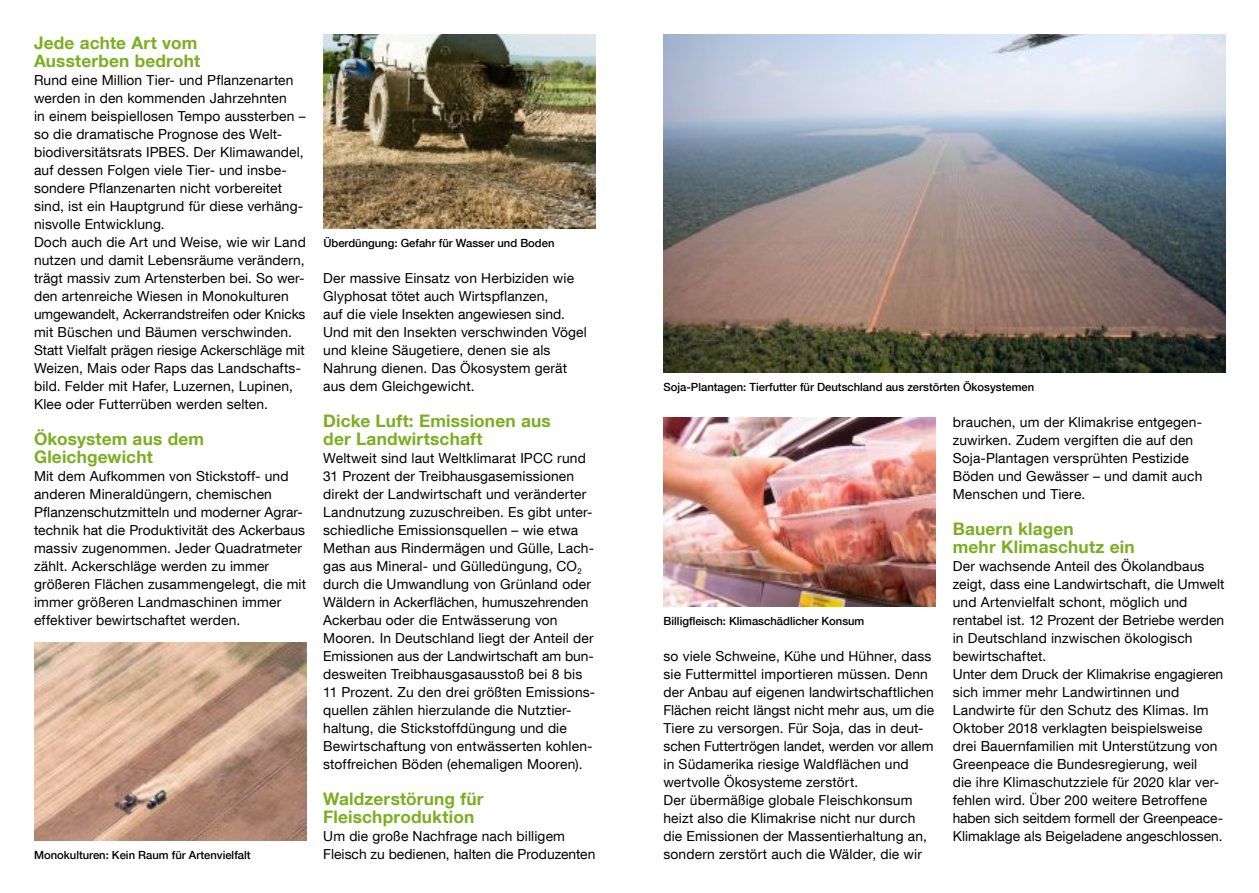
<style>
.page{position:relative;width:1259px;height:893px;background:#fff}
.page>*{position:absolute;margin:0;border:0;box-sizing:border-box;transform-origin:0 0}
.t1{font:700 17.25px/18px "Helvetica Neue LT Com";letter-spacing:.01em;color:#7baf21}
.t2{font:13.8px/18px "Helvetica Neue LT Com";letter-spacing:.01em;color:#000}
.t3{font:500 11.25px "Helvetica Neue LT Com";color:#000}
</style>
<div class="page">
<img style="left:34px;top:643px;width:272px;height:198px">
<img style="left:663px;top:418px;width:272px;height:189px">
<img style="left:323px;top:34px;width:272px;height:195px">
<img style="left:663px;top:34px;width:562px;height:339px">
<p class="t1" style="left:34px;top:33px;width:168px">Jede achte Art vom<br>Aussterben bedroht</p>
<p class="t2" style="left:34px;top:71px;width:273px">Rund eine Million Tier- und Pflanzenarten werden in den kommenden Jahrzehnten<br>in einem beispiellosen Tempo aussterben – so die dramatische Prognose des Welt&shy;biodiversitätsrats IPBES. Der Klimawandel, auf dessen Folgen viele Tier- und insbe&shy;sondere Pflanzenarten nicht vorbereitet sind, ist ein Hauptgrund für diese verhäng&shy;nisvolle Entwicklung.<br>Doch auch die Art und Weise, wie wir Land nutzen und damit Lebensräume verändern, trägt massiv zum Artensterben bei. So wer&shy;den artenreiche Wiesen in Monokulturen umgewandelt, Ackerrandstreifen oder Knicks mit Büschen und Bäumen verschwinden.<br>Statt Vielfalt prägen riesige Ackerschläge mit Weizen, Mais oder Raps das Landschafts&shy;bild. Felder mit Hafer, Luzernen, Lupinen, Klee oder Futterrüben werden selten.</p>
<p class="t1" style="left:34px;top:429px;width:172px">Ökosystem aus dem<br>Gleichgewicht</p>
<p class="t2" style="left:34px;top:467px;width:274px">Mit dem Aufkommen von Stickstoff- und anderen Mineraldüngern, chemischen Pflanzenschutzmitteln und moderner Agrar&shy;technik hat die Produktivität des Ackerbaus massiv zugenommen. Jeder Quadratmeter zählt. Ackerschläge werden zu immer größeren Flächen zusammengelegt, die mit immer größeren Landmaschinen immer effektiver bewirtschaftet werden.</p>
<p class="t3" style="left:34px;top:848px;width:218px">Monokulturen: Kein Raum für Artenvielfalt</p>
<p class="t3" style="left:323px;top:236px;width:233px">Überdüngung: Gefahr für Wasser und Boden</p>
<p class="t2" style="left:323px;top:269px;width:265px">Der massive Einsatz von Herbiziden wie Glyphosat tötet auch Wirtspflanzen,<br>auf die viele Insekten angewiesen sind.<br>Und mit den Insekten verschwinden Vögel und kleine Säugetiere, denen sie als Nahrung dienen. Das Ökosystem gerät aus dem Gleichgewicht.</p>
<p class="t1" style="left:323px;top:411px;width:229px">Dicke Luft: Emissionen aus der Landwirtschaft</p>
<p class="t2" style="left:323px;top:449px;width:273px">Weltweit sind laut Weltklimarat IPCC rund 31 Prozent der Treibhausgasemissionen direkt der Landwirtschaft und veränderter Landnutzung zuzuschreiben. Es gibt unter&shy;schiedliche Emissionsquellen – wie etwa Methan aus Rindermägen und Gülle, Lach&shy;gas aus Mineral- und Gülledüngung, CO<sub>2 </sub>durch die Umwandlung von Grünland oder Wäldern in Ackerflächen, humuszehrenden Ackerbau oder die Entwässerung von Mooren. In Deutschland liegt der Anteil der Emissionen aus der Landwirtschaft am bun&shy;desweiten Treibhausgasausstoß bei 8 bis 11 Prozent. Zu den drei größten Emissions&shy;quellen zählen hierzulande die Nutztier&shy;haltung, die Stickstoffdüngung und die Bewirtschaftung von entwässerten kohlen&shy;stoffreichen Böden (ehemaligen Mooren).</p>
<p class="t1" style="left:323px;top:789px;width:162px">Waldzerstörung für<br>Fleischproduktion</p>
<p class="t2" style="left:323px;top:827px;width:274px">Um die große Nachfrage nach billigem<br>Fleisch zu bedienen, halten die Produzenten</p>
<p class="t3" style="left:663px;top:380px;width:372px">Soja-Plantagen: Tierfutter für Deutschland aus zerstörten Ökosystemen</p>
<p class="t3" style="left:663px;top:614px;width:202px">Billigfleisch: Klimaschädlicher Konsum</p>
<p class="t2" style="left:663px;top:647px;width:272px">so viele Schweine, Kühe und Hühner, dass sie Futtermittel importieren müssen. Denn der Anbau auf eigenen landwirtschaftlichen Flächen reicht längst nicht mehr aus, um die Tiere zu versorgen. Für Soja, das in deut&shy;schen Futtertrögen landet, werden vor allem in Südamerika riesige Waldflächen und wertvolle Ökosysteme zerstört.<br>Der übermäßige globale Fleischkonsum heizt also die Klimakrise nicht nur durch die Emissionen der Massentierhaltung an, sondern zerstört auch die Wälder, die wir</p>
<p class="t2" style="left:952px;top:413px;width:251px">brauchen, um der Klimakrise entgegen&shy;zuwirken. Zudem vergiften die auf den Soja-Plantagen versprühten Pestizide Böden und Gewässer – und damit auch Menschen und Tiere.</p>
<p class="t1" style="left:952px;top:519px;width:183px">Bauern klagen<br>mehr Klimaschutz ein</p>
<p class="t2" style="left:952px;top:557px;width:273px">Der wachsende Anteil des Ökolandbaus zeigt, dass eine Landwirtschaft, die Umwelt und Artenvielfalt schont, möglich und rentabel ist. 12 Prozent der Betriebe werden in Deutschland inzwischen ökologisch bewirtschaftet.<br>Unter dem Druck der Klimakrise engagieren sich immer mehr Landwirtinnen und Landwirte für den Schutz des Klimas. Im Oktober 2018 verklagten beispielsweise drei Bauernfamilien mit Unterstützung von Greenpeace die Bundesregierung, weil<br>die ihre Klimaschutzziele für 2020 klar ver&shy;fehlen wird. Über 200 weitere Betroffene haben sich seitdem formell der Greenpeace-Klimaklage als Beigeladene angeschlossen.</p>
</div>
